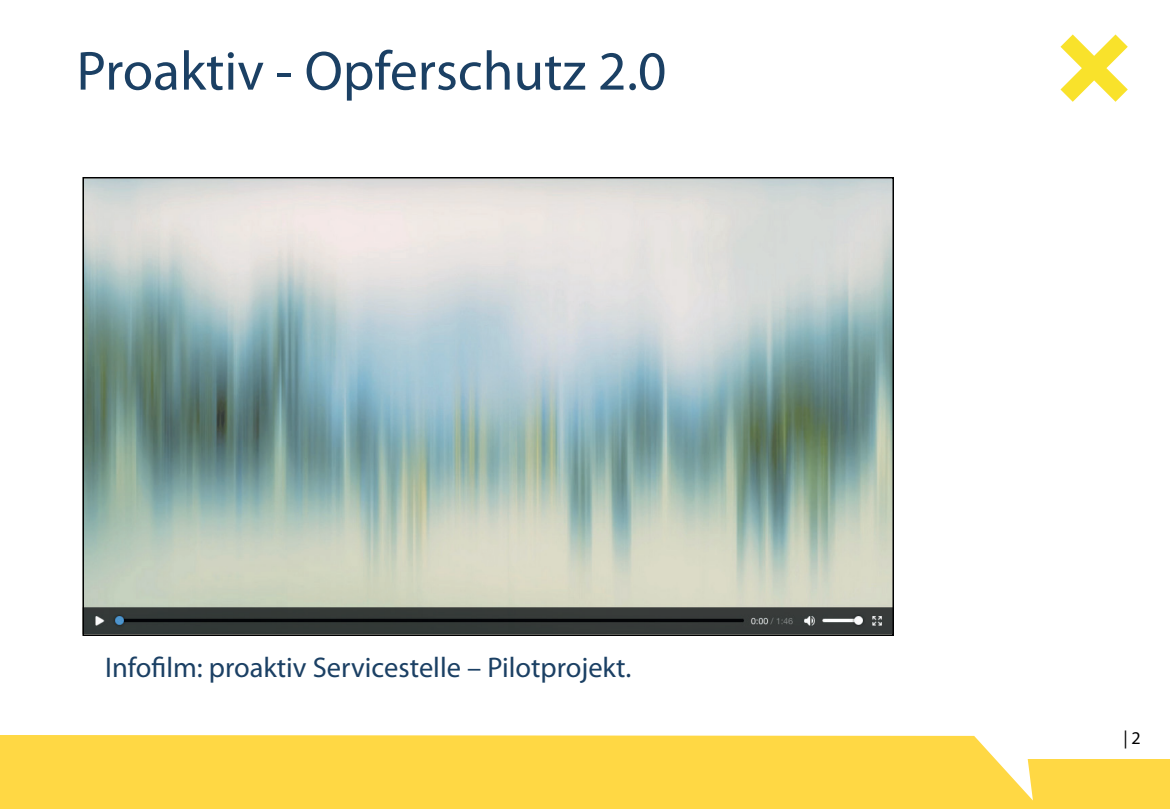
<style>
.page{position:relative;width:1170px;height:810px;background:#fff}
.page>*{position:absolute;margin:0;border:0;box-sizing:border-box;transform-origin:0 0}
.t1{font:55.5px "Myriad Pro";color:#1b4064}
.t2{font:28.5px "Myriad Pro";color:#1b4064}
.t3{font:18px "Myriad Pro";color:#000001}
</style>
<div class="page">
<div style="left:0;top:736px;width:1169px;height:73px;background:#ffd844"></div>
<svg style="left:0;top:735px;width:1170px;height:65px"></svg>
<img style="left:85px;top:180px;width:806px;height:453px">
<div style="left:82px;top:177px;width:812px;height:459px;border:2px solid #000001"></div>
<svg style="left:1060px;top:34px;width:68px;height:68px"></svg>
<h1 class="t1" style="left:76px;top:37px;width:591px">Proaktiv - Opferschutz 2.0</h1>
<p class="t2" style="left:105px;top:650px;width:528px">Infofilm: proaktiv Servicestelle – Pilotprojekt.</p>
<p class="t3" style="left:1124px;top:727px;width:19px">2|</p>
</div>
